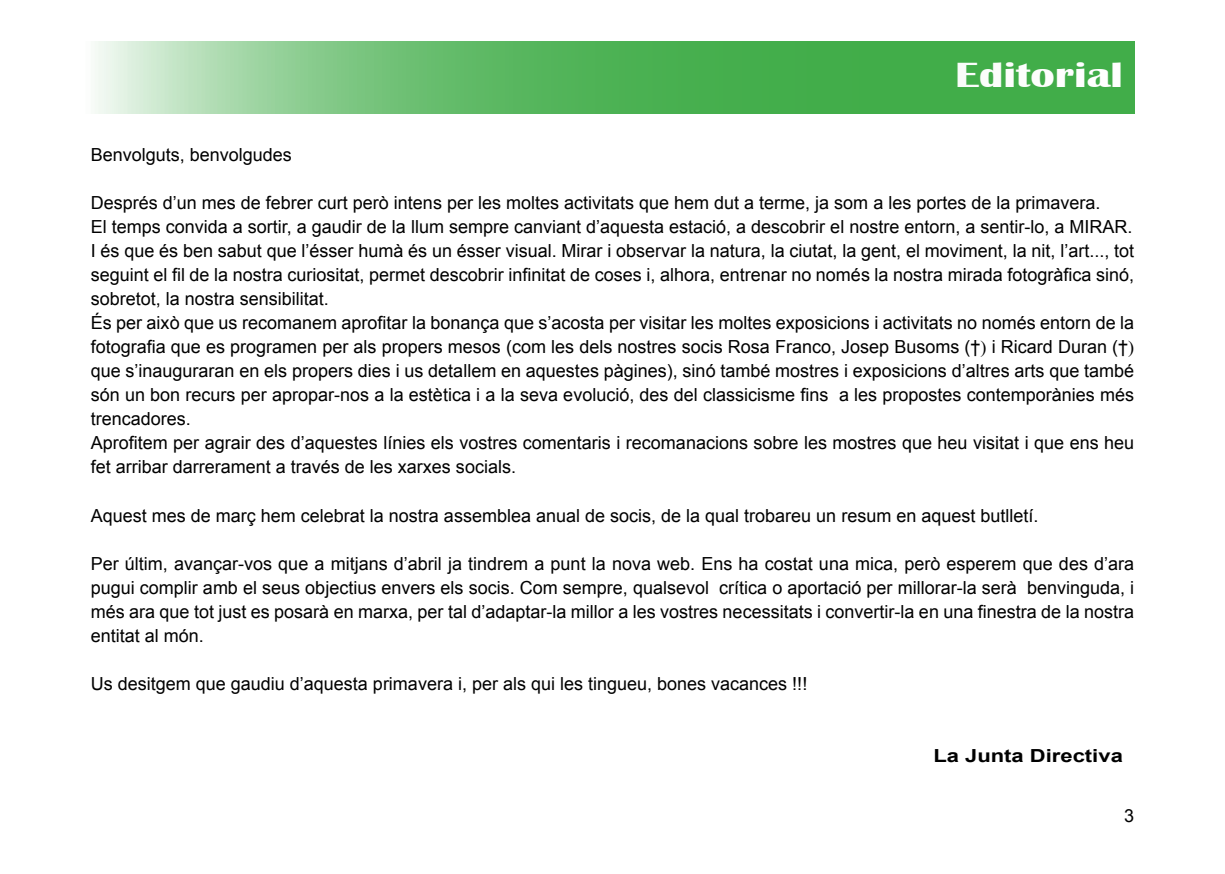
<style>
.page{position:relative;width:1225px;height:874px;background:#fff}
.page>*{position:absolute;margin:0;border:0;box-sizing:border-box;transform-origin:0 0}
.t1{font:700 36px "Britannic";color:#fff;scale:1.25 1}
.t2{font:18px/24px "Arial";color:#000}
.t3{font:700 18px "Arial";color:#000;scale:1.22 1}
</style>
<div class="page">
<svg style="left:95px;top:41px;width:1039px;height:72px;background:#65bc6b"></svg>
<h1 class="t1" style="left:955px;top:54px;width:136px">Editorial</h1>
<p class="t2" style="left:91px;top:144px;width:203px">Benvolguts, benvolgudes</p>
<p class="t2" style="left:91px;top:192px;width:1045px">Després d’un mes de febrer curt però intens per les moltes activitats que hem dut a terme, ja som a les portes de la primavera.<br>El temps convida a sortir, a gaudir de la llum sempre canviant d’aquesta estació, a descobrir el nostre entorn, a sentir-lo, a MIRAR.<br>I és que és ben sabut que l’ésser humà és un ésser visual. Mirar i observar la natura, la ciutat, la gent, el moviment, la nit, l’art..., tot seguint el fil de la nostra curiositat, permet descobrir infinitat de coses i, alhora, entrenar no només la nostra mirada fotogràfica sinó, sobretot, la nostra sensibilitat.<br>És per això que us recomanem aprofitar la bonança que s’acosta per visitar les moltes exposicions i activitats no només entorn de la fotografia que es programen per als propers mesos (com les dels nostres socis Rosa Franco, Josep Busoms († i Ricard Duran († que s’inauguraran en els propers dies i us detallem en aquestes pàgines), sinó també mostres i exposicions d’altres arts que també són un bon recurs per apropar-nos a la estètica i a la seva evolució, des del classicisme fins a les propostes contemporànies més trencadores.<br>Aprofitem per agrair des d’aquestes línies els vostres comentaris i recomanacions sobre les mostres que heu visitat i que ens heu fet arribar darrerament a través de les xarxes socials.</p>
<p class="t2" style="left:91px;top:503px;width:949px">Aquest mes de març hem celebrat la nostra assemblea anual de socis, de la qual trobareu un resum en aquest butlletí.</p>
<p class="t2" style="left:91px;top:551px;width:1045px;text-align:justify">Per últim, avançar-vos que a mitjans d’abril ja tindrem a punt la nova web. Ens ha costat una mica, però esperem que des d’ara pugui complir amb el seus objectius envers els socis. Com sempre, qualsevol crítica o aportació per millorar-la serà benvinguda, i més ara que tot just es posarà en marxa, per tal d’adaptar-la millor a les vostres necessitats i convertir-la en una finestra de la nostra entitat al món.</p>
<p class="t2" style="left:91px;top:672px;width:718px">Us desitgem que gaudiu d’aquesta primavera i, per als qui les tingueu, bones vacances !!!</p>
<p class="t3" style="left:933px;top:748px;width:157px">La Junta Directiva</p>
<p class="t2" style="left:1124px;top:804px;width:12px">3</p>
</div>
